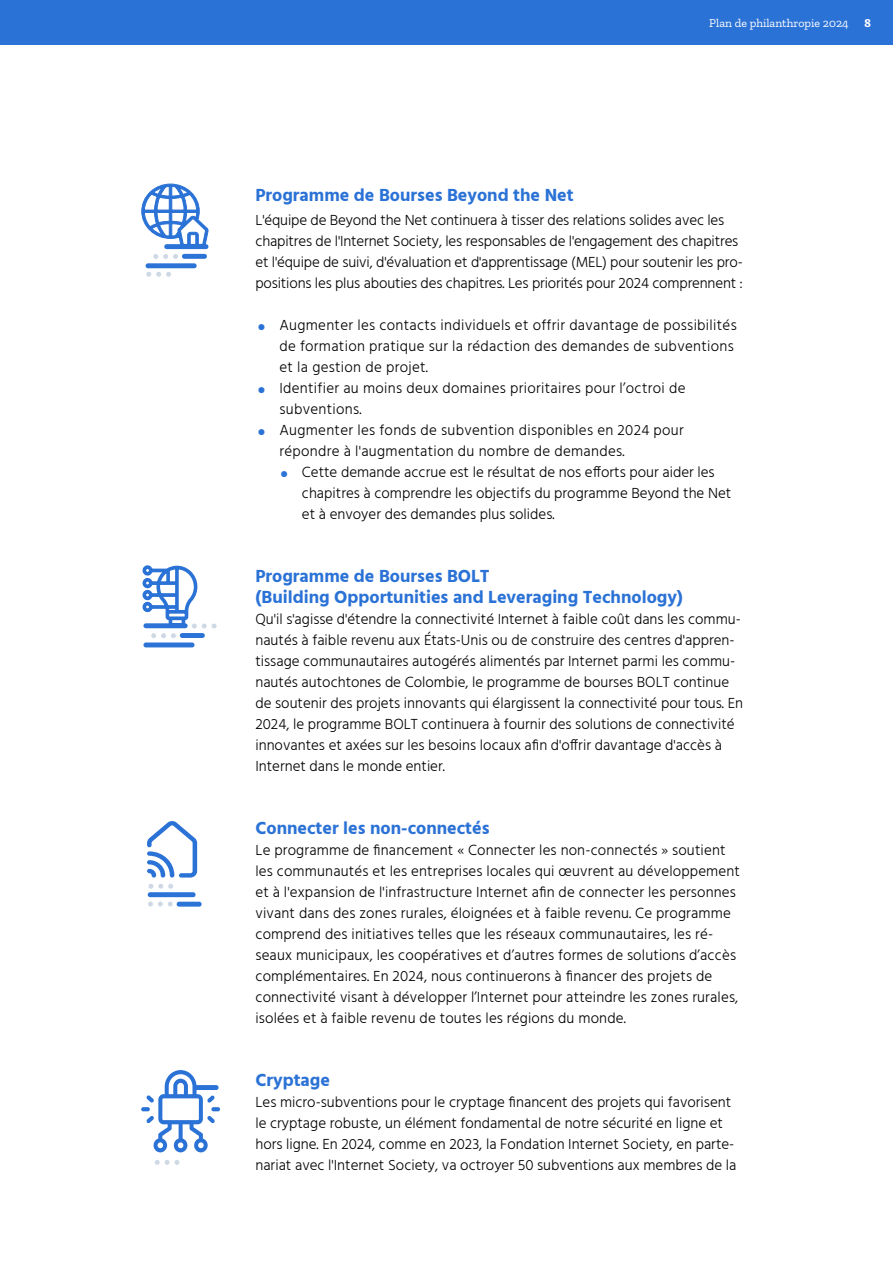
<style>
.page{position:relative;width:893px;height:1263px;background:#fff}
.page>*{position:absolute;margin:0;border:0;box-sizing:border-box;transform-origin:0 0}
.t1{font:700 18px/21px "Hind";color:#2b72d6}
.t2{font:300 15px/21px "Hind";color:#000}
.t3{font:300 15px/21px "Hind";letter-spacing:.02em;color:#000}
.t4{font:12px "Zilla Slab";color:#fff}
.t5{font:700 12px "Zilla Slab";color:#fff}
.s1{font-weight:700;font-size:22.5px;color:#2b72d6}
</style>
<div class="page">
<div style="left:0;top:0;width:893px;height:45px;background:#2b72d6"></div>
<svg style="left:147px;top:821px;width:50px;height:56px"></svg>
<svg style="left:141px;top:184px;width:68px;height:63px"></svg>
<div style="left:146px;top:263px;width:51px;height:5px;background:#2b73d6;border-radius:2px"></div>
<div style="left:182px;top:254px;width:25px;height:5px;background:#2b73d6;border-radius:2px"></div>
<div style="left:164px;top:244px;width:44px;height:5px;background:#2b73d6;border-radius:2px"></div>
<svg style="left:146px;top:272px;width:25px;height:5px"></svg>
<svg style="left:153px;top:254px;width:25px;height:5px"></svg>
<div style="left:148px;top:892px;width:48px;height:5px;background:#2b73d6;border-radius:2px"></div>
<div style="left:177px;top:902px;width:25px;height:5px;background:#2b73d6;border-radius:2px"></div>
<svg style="left:148px;top:884px;width:25px;height:5px"></svg>
<svg style="left:148px;top:901px;width:25px;height:5px"></svg>
<div style="left:143px;top:642px;width:52px;height:5px;background:#2b73d6;border-radius:2px"></div>
<svg style="left:142px;top:565px;width:75px;height:73px"></svg>
<svg style="left:141px;top:1070px;width:79px;height:82px"></svg>
<div style="left:194px;top:1085px;width:25px;height:5px;background:#2b73d6;border-radius:2px"></div>
<svg style="left:155px;top:1160px;width:24px;height:5px"></svg>
<p class="t4" style="left:709px;top:16px;width:141px">Plan de philanthropie 2024</p>
<p class="t5" style="left:864px;top:16px;width:8px">8</p>
<p class="t1" style="left:255px;top:184px;width:320px">Programme de Bourses Beyond the Net</p>
<p class="t2" style="left:255px;top:210px;width:489px">L'équipe de Beyond the Net continuera à tisser des relations solides avec les chapitres de l'Internet Society, les responsables de l'engagement des chapitres et l'équipe de suivi, d'évaluation et d'apprentissage (MEL) pour soutenir les pro&shy;positions les plus abouties des chapitres. Les priorités pour 2024 comprennent :</p>
<p class="t3" style="left:279px;top:315px;width:459px;text-indent:-22px"><span class="s1">•</span> Augmenter les contacts individuels et offrir davantage de possibilités de formation pratique sur la rédaction des demandes de subventions et la gestion de projet.</p>
<p class="t3" style="left:279px;top:378px;width:408px;text-indent:-22px"><span class="s1">•</span> Identifier au moins deux domaines prioritaires pour l’octroi de subventions.</p>
<p class="t3" style="left:279px;top:420px;width:406px;text-indent:-22px"><span class="s1">•</span> Augmenter les fonds de subvention disponibles en 2024 pour répondre à l'augmentation du nombre de demandes.</p>
<p class="t2" style="left:302px;top:462px;width:431px;text-indent:-22px"><span class="s1">•</span> Cette demande accrue est le résultat de nos efforts pour aider les chapitres à comprendre les objectifs du programme Beyond the Net et à envoyer des demandes plus solides.</p>
<p class="t1" style="left:255px;top:565px;width:429px">Programme de Bourses BOLT<br>(Building Opportunities and Leveraging Technology)</p>
<p class="t2" style="left:255px;top:609px;width:489px">Qu'il s'agisse d'étendre la connectivité Internet à faible coût dans les commu&shy;nautés à faible revenu aux États-Unis ou de construire des centres d'appren&shy;tissage communautaires autogérés alimentés par Internet parmi les commu&shy;nautés autochtones de Colombie, le programme de bourses BOLT continue de soutenir des projets innovants qui élargissent la connectivité pour tous. En 2024, le programme BOLT continuera à fournir des solutions de connectivité innovantes et axées sur les besoins locaux afin d'offrir davantage d'accès à Internet dans le monde entier.</p>
<p class="t1" style="left:255px;top:817px;width:236px">Connecter les non-connectés</p>
<p class="t2" style="left:255px;top:840px;width:486px">Le programme de financement « Connecter les non-connectés » soutient les communautés et les entreprises locales qui œuvrent au développement et à l'expansion de l'infrastructure Internet afin de connecter les personnes vivant dans des zones rurales, éloignées et à faible revenu. Ce programme comprend des initiatives telles que les réseaux communautaires, les ré&shy;seaux municipaux, les coopératives et d’autres formes de solutions d’accès complémentaires. En 2024, nous continuerons à financer des projets de connectivité visant à développer l’Internet pour atteindre les zones rurales, isolées et à faible revenu de toutes les régions du monde.</p>
<p class="t1" style="left:255px;top:1069px;width:76px">Cryptage</p>
<p class="t2" style="left:255px;top:1092px;width:482px">Les micro-subventions pour le cryptage financent des projets qui favorisent le cryptage robuste, un élément fondamental de notre sécurité en ligne et hors ligne. En 2024, comme en 2023, la Fondation Internet Society, en parte&shy;nariat avec l'Internet Society, va octroyer 50 subventions aux membres de la</p>
</div>
